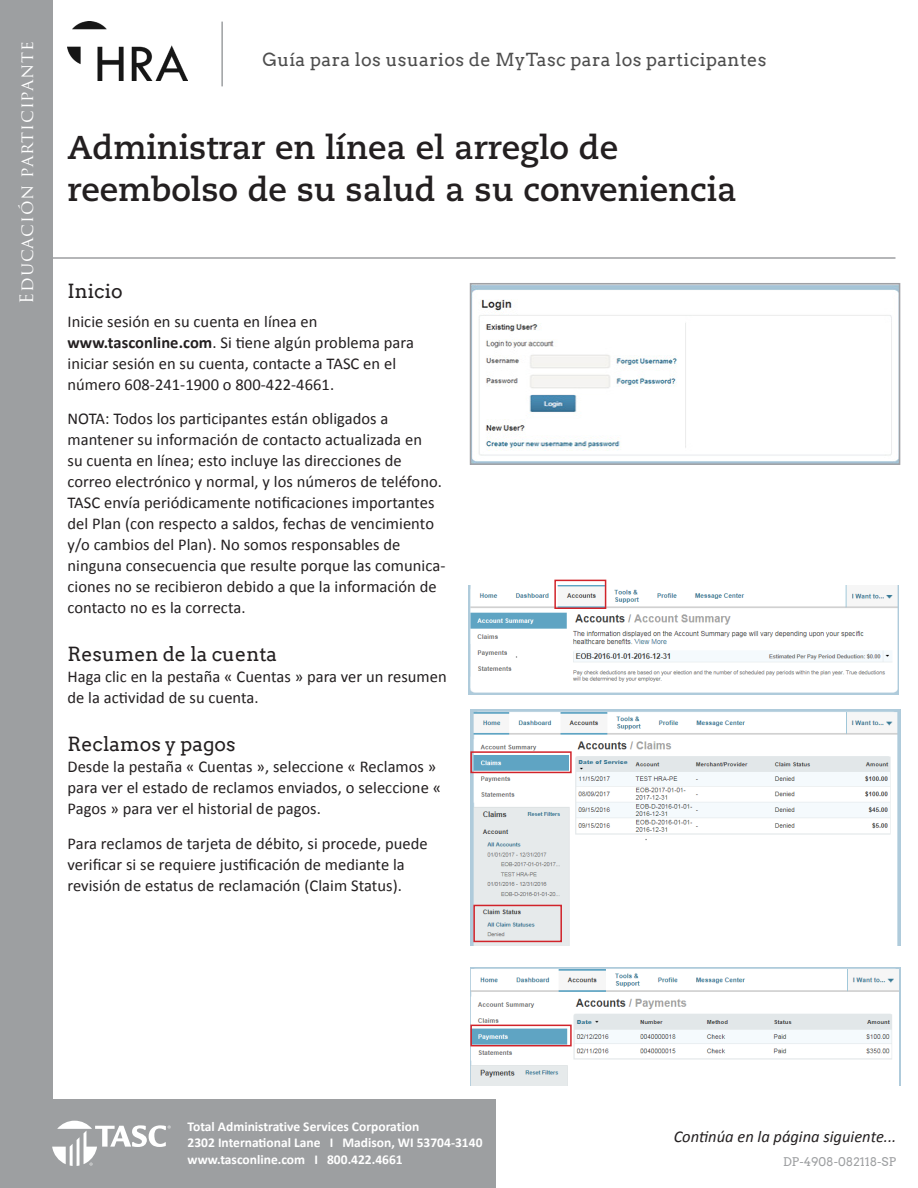
<style>
.page{position:relative;width:918px;height:1188px;background:#fff}
.page>*{position:absolute;margin:0;border:0;box-sizing:border-box;transform-origin:0 0}
.t1{font:700 33px/42px "Caecilia LT Std";color:#231f20}
.Heading_1{font:19.5px "Arvo";color:#231f20}
.headline{font:18px "Arvo";letter-spacing:.02em;color:#4d4d4d}
.t2{font:18px "Trajan Pro";letter-spacing:.05em;color:#fff}
.text{font:16.5px/21px "Calibri";letter-spacing:.005em;color:#231f20}
.t3{font:italic 16.5px "Calibri";color:#231f20}
.t4{font:700 13.5px "Calibri";color:#fff}
.t5{font:12px "Arvo";color:#9d9fa1}
.s1{font-weight:700}
</style>
<div class="page">
<hr style="left:10px;top:257px;width:886px;height:2px;background:#9d9fa1">
<div style="left:0;top:0;width:52px;height:1188px;background:#9d9fa1"></div>
<hr style="left:221px;top:22px;width:2px;height:64px;background:#9d9fa1">
<div style="left:0;top:1099px;width:496px;height:89px;background:#9d9fa1"></div>
<svg style="left:52px;top:1121px;width:119px;height:45px"></svg>
<img style="left:68px;top:21px;width:119px;height:60px">
<img style="left:471px;top:967px;width:429px;height:118px">
<img style="left:471px;top:709px;width:429px;height:237px">
<img style="left:473px;top:286px;width:424px;height:176px">
<div style="left:470px;top:283px;width:430px;height:182px;border:2px solid #a0a1a5"></div>
<div style="left:470px;top:751px;width:102px;height:22px;border:2px solid #d1232a"></div>
<div style="left:470px;top:1025px;width:102px;height:21px;border:2px solid #d1232a"></div>
<div style="left:473px;top:905px;width:89px;height:37px;border:2px solid #d1232a"></div>
<img style="left:468px;top:585px;width:431px;height:109px">
<div style="left:554px;top:580px;width:52px;height:29px;border:2px solid #d1232a"></div>
<p class="t2" style="left:15px;top:304px;width:264px;rotate:-90deg">Educación participante</p>
<p class="headline" style="left:262px;top:49px;width:505px">Guía para los usuarios de MyTasc para los participantes</p>
<p class="t1" style="left:68px;top:127px;width:671px">Administrar en línea el arreglo de reembolso de su salud a su conveniencia</p>
<p class="Heading_1" style="left:68px;top:279px;width:57px">Inicio</p>
<p class="text" style="left:68px;top:311px;width:348px">Inicie sesión en su cuenta en línea en <span class="s1">www.tasconline.com</span>. Si tiene algún problema para iniciar sesión en su cuenta, contacte a TASC en el número 608-241-1900 o 800-422-4661.</p>
<p class="text" style="left:68px;top:408px;width:379px">NOTA: Todos los participantes están obligados a mantener su información de contacto actualizada en<br>su cuenta en línea; esto incluye las direcciones de correo electrónico y normal, y los números de teléfono.<br>TASC envía periódicamente notificaciones importantes del Plan (con respecto a saldos, fechas de vencimiento y/o cambios del Plan). No somos responsables de ninguna consecuencia que resulte porque las comunica&shy;ciones no se recibieron debido a que la información de contacto no es la correcta.</p>
<p class="Heading_1" style="left:68px;top:643px;width:211px">Resumen de la cuenta</p>
<p class="text" style="left:68px;top:666px;width:381px">Haga clic en la pestaña « Cuentas » para ver un resumen de la actividad de su cuenta.</p>
<p class="Heading_1" style="left:68px;top:733px;width:170px">Reclamos y pagos</p>
<p class="text" style="left:68px;top:756px;width:375px">Desde la pestaña « Cuentas », seleccione « Reclamos » para ver el estado de reclamos enviados, o seleccione «<br>Pagos » para ver el historial de pagos.</p>
<p class="text" style="left:68px;top:833px;width:362px">Para reclamos de tarjeta de débito, si procede, puede verificar si se requiere justificación de mediante la revisión de estatus de reclamación (Claim Status).</p>
<p class="t4" style="left:188px;top:1118px;width:233px">Total Administrative Services Corporation</p>
<p class="t4" style="left:188px;top:1134px;width:296px">2302 International Lane I Madison, WI 53704-3140</p>
<p class="t4" style="left:188px;top:1151px;width:217px">www.tasconline.com I 800.422.4661</p>
<p class="t5" style="left:783px;top:1155px;width:115px">DP-4908-082118-SP</p>
<p class="t3" style="left:674px;top:1125px;width:224px">Continúa en la página siguiente...</p>
</div>
